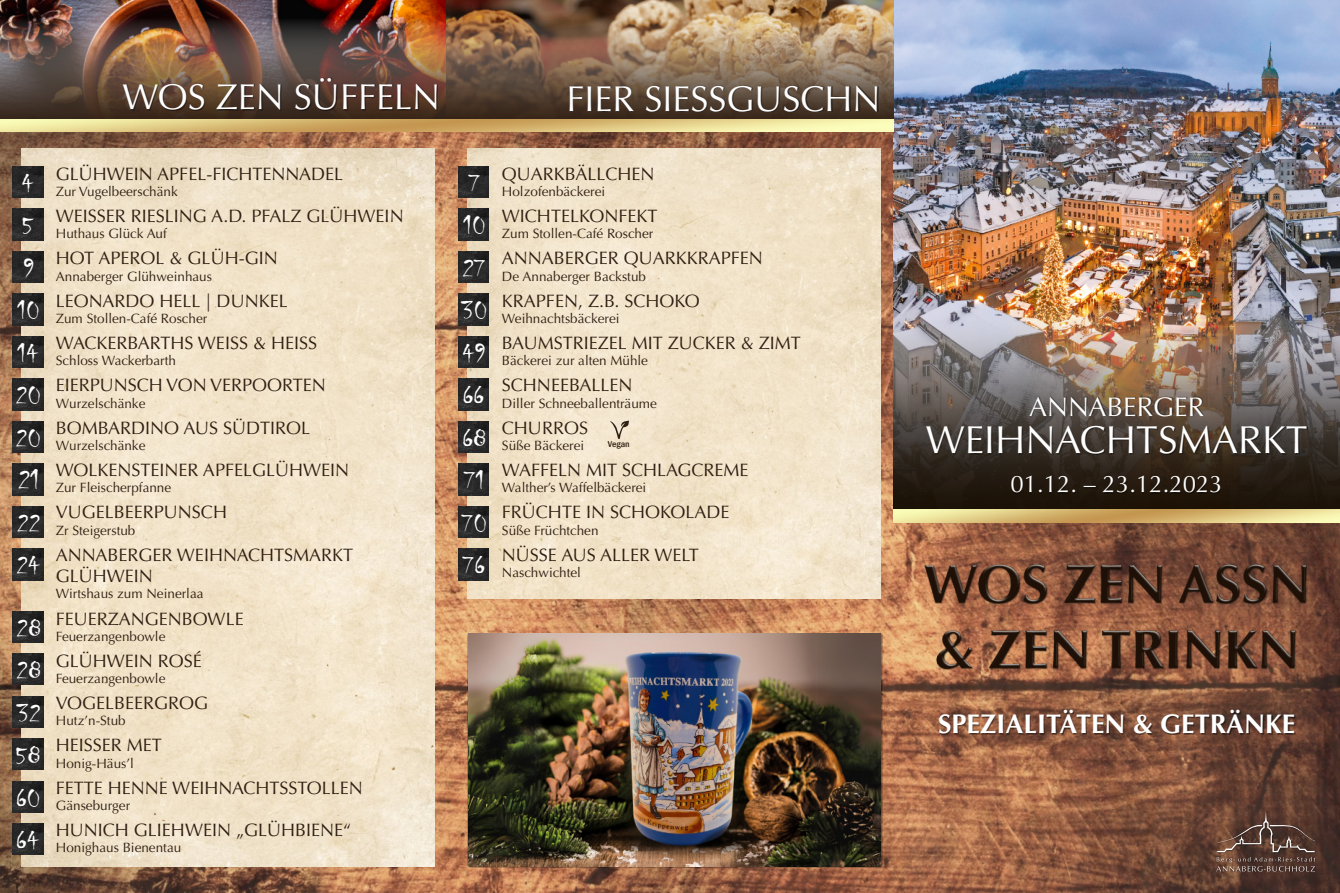
<style>
.page{position:relative;width:1340px;height:893px;background:#fff}
.page>*{position:absolute;margin:0;border:0;box-sizing:border-box;transform-origin:0 0}
.t1{font:39px "Optima LT Pro";color:#fff}
.t2{font:36px "Optima LT Pro";color:#fff}
.t3{font:28.5px "Chiller";color:#fff;scale:1.04 1}
.t4{font:27px/42.5px "Chiller";color:#fff;scale:1.04 1}
.t5{font:700 27px "Optima LT Pro";color:#fff}
.t6{font:27px "Optima LT Pro";color:#fff}
.t7{font:24px "Optima LT Pro";color:#fff}
.t8{font:18px/21.6px "Optima LT Pro";color:#2f1e12}
.t9{font:13.5px "Optima LT Pro";color:#2f1e12}
.t10{font:500 condensed 8.7px "Franklin Gothic";color:#2f1e12;scale:1.11 1}
</style>
<div class="page">
<img style="left:0;top:132px;width:1339px;height:761px">
<img style="left:893px;top:0;width:446px;height:303px">
<img style="left:924px;top:565px;width:382px;height:169px">
<img style="left:893px;top:303px;width:446px;height:207px">
<img style="left:893px;top:510px;width:446px;height:13px">
<img style="left:0;top:119px;width:893px;height:13px">
<svg style="left:1216px;top:810px;width:99px;height:62px;background:#64493e"></svg>
<img style="left:0;top:0;width:893px;height:119px">
<img style="left:569px;top:85px;width:309px;height:27px">
<img style="left:123px;top:78px;width:314px;height:32px">
<img style="left:21px;top:148px;width:413px;height:718px">
<img style="left:467px;top:148px;width:413px;height:451px">
<img style="left:13px;top:166px;width:30px;height:32px">
<img style="left:13px;top:209px;width:30px;height:31px">
<img style="left:13px;top:251px;width:30px;height:32px">
<img style="left:13px;top:294px;width:30px;height:31px">
<img style="left:13px;top:336px;width:30px;height:32px">
<img style="left:13px;top:379px;width:30px;height:31px">
<img style="left:13px;top:421px;width:30px;height:32px">
<img style="left:13px;top:506px;width:30px;height:32px">
<img style="left:13px;top:464px;width:30px;height:31px">
<img style="left:13px;top:549px;width:30px;height:31px">
<img style="left:13px;top:611px;width:30px;height:31px">
<img style="left:13px;top:654px;width:30px;height:31px">
<img style="left:13px;top:696px;width:30px;height:31px">
<img style="left:13px;top:739px;width:30px;height:31px">
<img style="left:13px;top:781px;width:30px;height:31px">
<img style="left:13px;top:824px;width:30px;height:31px">
<img style="left:458px;top:166px;width:31px;height:32px">
<img style="left:458px;top:209px;width:31px;height:31px">
<img style="left:458px;top:251px;width:31px;height:32px">
<img style="left:458px;top:294px;width:31px;height:31px">
<img style="left:458px;top:336px;width:31px;height:32px">
<img style="left:458px;top:379px;width:31px;height:31px">
<img style="left:458px;top:421px;width:31px;height:32px">
<img style="left:458px;top:506px;width:31px;height:32px">
<img style="left:458px;top:464px;width:31px;height:31px">
<img style="left:458px;top:549px;width:31px;height:31px">
<img style="left:926px;top:397px;width:381px;height:58px">
<img style="left:1011px;top:476px;width:209px;height:17px">
<svg style="left:610px;top:420px;width:19px;height:19px"></svg>
<img style="left:468px;top:634px;width:412px;height:232px">
<h2 class="t2" style="left:122px;top:82px;width:319px">WOS ZEN SÜFFELN</h2>
<h2 class="t2" style="left:566px;top:84px;width:316px">FIER SIESSGUSCHN</h2>
<h3 class="t4" style="left:16px;top:163px;width:25px">4<br>5<br>9<br>10<br>14<br>20<br>20</h3>
<h3 class="t3" style="left:18px;top:465px;width:22px">21</h3>
<h3 class="t4" style="left:17px;top:503px;width:24px">22</h3>
<h3 class="t4" style="left:17px;top:546px;width:25px">24</h3>
<h3 class="t4" style="left:16px;top:608px;width:26px;text-align:justify">28<br>28<br>32<br>58<br>60<br>64</h3>
<p class="t8" style="left:56px;top:165px;width:289px">GLÜHWEIN APFEL-FICHTENNADEL</p>
<p class="t9" style="left:56px;top:186px;width:123px">Zur Vugelbeerschänk</p>
<p class="t8" style="left:56px;top:207px;width:349px">WEISSER RIESLING A.D. PFALZ GLÜHWEIN</p>
<p class="t9" style="left:56px;top:228px;width:112px">Huthaus Glück Auf</p>
<p class="t8" style="left:56px;top:249px;width:223px">HOT APEROL &amp; GLÜH-GIN</p>
<p class="t9" style="left:56px;top:271px;width:158px">Annaberger Glühweinhaus</p>
<p class="t8" style="left:56px;top:292px;width:233px">LEONARDO HELL | DUNKEL</p>
<p class="t9" style="left:56px;top:313px;width:153px">Zum Stollen-Café Roscher</p>
<p class="t8" style="left:56px;top:334px;width:263px">WACKERBARTHS WEISS &amp; HEISS</p>
<p class="t9" style="left:56px;top:355px;width:122px">Schloss Wackerbarth</p>
<p class="t8" style="left:56px;top:376px;width:271px">EIERPUNSCH VON VERPOORTEN</p>
<p class="t9" style="left:56px;top:398px;width:91px">Wurzelschänke</p>
<p class="t8" style="left:56px;top:419px;width:256px">BOMBARDINO AUS SÜDTIROL</p>
<p class="t9" style="left:56px;top:440px;width:91px">Wurzelschänke</p>
<p class="t8" style="left:56px;top:461px;width:295px">WOLKENSTEINER APFELGLÜHWEIN</p>
<p class="t9" style="left:56px;top:482px;width:117px">Zur Fleischerpfanne</p>
<p class="t8" style="left:56px;top:503px;width:173px">VUGELBEERPUNSCH</p>
<p class="t9" style="left:56px;top:525px;width:81px">Zr Steigerstub</p>
<p class="t8" style="left:56px;top:546px;width:299px">ANNABERGER WEIHNACHTSMARKT<br>GLÜHWEIN</p>
<p class="t9" style="left:56px;top:588px;width:149px">Wirtshaus zum Neinerlaa</p>
<p class="t8" style="left:56px;top:609px;width:189px">FEUERZANGENBOWLE</p>
<p class="t9" style="left:56px;top:631px;width:111px">Feuerzangenbowle</p>
<p class="t8" style="left:56px;top:652px;width:148px">GLÜHWEIN ROSÉ</p>
<p class="t9" style="left:56px;top:673px;width:111px">Feuerzangenbowle</p>
<p class="t8" style="left:56px;top:694px;width:154px">VOGELBEERGROG</p>
<p class="t9" style="left:56px;top:715px;width:71px">Hutz’n-Stub</p>
<p class="t8" style="left:56px;top:736px;width:108px">HEISSER MET</p>
<p class="t9" style="left:56px;top:758px;width:80px">Honig-Häus’l</p>
<p class="t8" style="left:56px;top:779px;width:308px">FETTE HENNE WEIHNACHTSSTOLLEN</p>
<p class="t9" style="left:56px;top:800px;width:76px">Gänseburger</p>
<p class="t8" style="left:56px;top:821px;width:297px">HUNICH GLIEHWEIN „GLÜHBIENE“</p>
<p class="t9" style="left:56px;top:842px;width:127px">Honighaus Bienentau</p>
<h3 class="t4" style="left:462px;top:163px;width:26px">7<br>10<br>27<br>30<br>49<br>66<br>68</h3>
<h3 class="t4" style="left:464px;top:461px;width:21px">71</h3>
<h3 class="t4" style="left:462px;top:503px;width:25px">70</h3>
<h3 class="t4" style="left:462px;top:546px;width:23px">76</h3>
<p class="t8" style="left:502px;top:165px;width:154px">QUARKBÄLLCHEN</p>
<p class="t9" style="left:502px;top:186px;width:105px">Holzofenbäckerei</p>
<p class="t8" style="left:502px;top:207px;width:157px">WICHTELKONFEKT</p>
<p class="t9" style="left:502px;top:228px;width:153px">Zum Stollen-Café Roscher</p>
<p class="t8" style="left:502px;top:249px;width:262px">ANNABERGER QUARKKRAPFEN</p>
<p class="t9" style="left:502px;top:271px;width:146px">De Annaberger Backstub</p>
<p class="t8" style="left:502px;top:292px;width:199px">KRAPFEN, Z.B. SCHOKO</p>
<p class="t9" style="left:502px;top:313px;width:119px">Weihnachtsbäckerei</p>
<p class="t8" style="left:502px;top:334px;width:300px">BAUMSTRIEZEL MIT ZUCKER &amp; ZIMT</p>
<p class="t9" style="left:502px;top:355px;width:148px">Bäckerei zur alten Mühle</p>
<p class="t8" style="left:502px;top:376px;width:132px">SCHNEEBALLEN</p>
<p class="t9" style="left:502px;top:398px;width:156px">Diller Schneeballenträume</p>
<p class="t8" style="left:502px;top:419px;width:88px">CHURROS</p>
<p class="t9" style="left:502px;top:440px;width:84px">Süße Bäckerei</p>
<p class="t8" style="left:502px;top:461px;width:248px">WAFFELN MIT SCHLAGCREME</p>
<p class="t9" style="left:502px;top:482px;width:146px">Walther’s Waffelbäckerei</p>
<p class="t8" style="left:502px;top:503px;width:229px">FRÜCHTE IN SCHOKOLADE</p>
<p class="t9" style="left:502px;top:525px;width:98px">Süße Früchtchen</p>
<p class="t8" style="left:502px;top:546px;width:198px">NÜSSE AUS ALLER WELT</p>
<p class="t9" style="left:502px;top:567px;width:81px">Naschwichtel</p>
<p class="t10" style="left:608px;top:441px;width:21px">Vegan</p>
<h3 class="t6" style="left:1029px;top:396px;width:177px">ANNABERGER</h3>
<h1 class="t1" style="left:925px;top:425px;width:383px">WEIHNACHTSMARKT</h1>
<h3 class="t7" style="left:1010px;top:475px;width:214px">01.12. – 23.12.2023</h3>
<h3 class="t5" style="left:938px;top:713px;width:359px">SPEZIALITÄTEN &amp; GETRÄNKE</h3>
</div>
